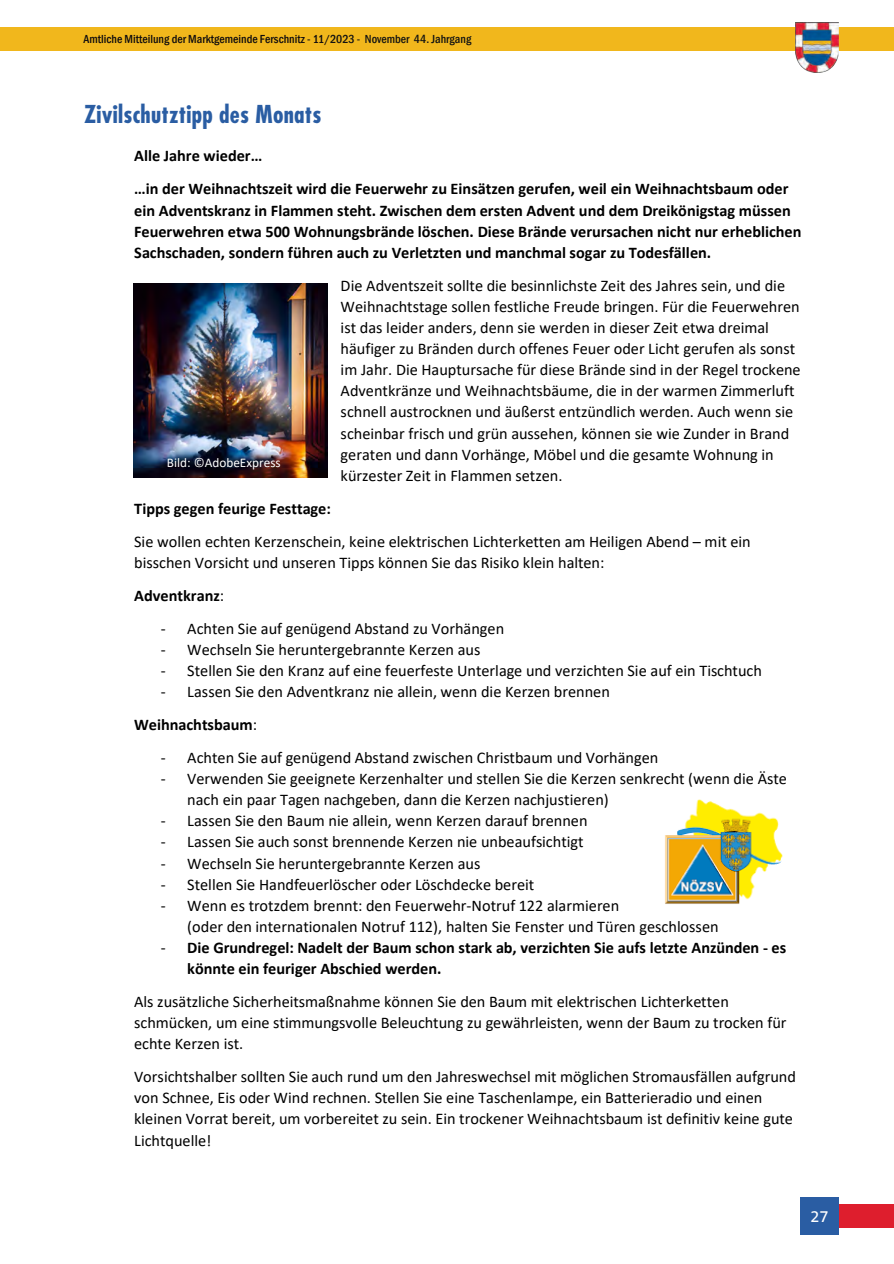
<style>
.page{position:relative;width:894px;height:1264px;background:#fff}
.page>*{position:absolute;margin:0;border:0;box-sizing:border-box;transform-origin:0 0}
.t1{font:700 condensed 24px "Futura";letter-spacing:.01em;color:#2a5da3}
.t2{font:16.5px "The Sans B5 Plain";color:#fff}
.t3{font:16.35px/21.1px "Calibri";color:#000}
.t4{font:700 16.35px/21.1px "Calibri";letter-spacing:-.005em;color:#000}
.t5{font:13.2px "Calibri";color:#fff}
.t6{font:500 condensed 12px "Franklin Gothic";color:#0e0b0e}
.s1{color:#111212}
.s2{font-weight:400}
.s3{font-weight:700}
</style>
<div class="page">
<div style="left:0;top:27px;width:893px;height:24px;background:#f1b71c"></div>
<div style="left:825px;top:1204px;width:68px;height:23px;background:#de1e2d"></div>
<div style="left:800px;top:1197px;width:39px;height:37px;background:#2a5da3"></div>
<img style="left:795px;top:22px;width:43px;height:50px">
<img style="left:134px;top:284px;width:193px;height:193px">
<img style="left:665px;top:799px;width:118px;height:105px">
<p class="t6" style="left:84px;top:34px;width:389px">Amtliche Mitteilung der Marktgemeinde Ferschnitz - 11/<span class="s1">2023 - November 44. Jahrgang</span></p>
<h1 class="t1" style="left:84px;top:100px;width:239px">Zivilschutztipp des Monats</h1>
<p class="t4" style="left:134px;top:139px;width:655px;line-height:32.8px">Alle Jahre wieder…<br>…in der Weihnachtszeit wird die Feuerwehr zu Einsätzen gerufen, weil ein Weihnachtsbaum oder</p>
<p class="t4" style="left:134px;top:199px;width:668px">ein Adventskranz in Flammen steht. Zwischen dem ersten Advent und dem Dreikönigstag müssen<br>Feuerwehren etwa 500 Wohnungsbrände löschen. Diese Brände verursachen nicht nur erheblichen<br>Sachschaden, sondern führen auch zu Verletzten und manchmal sogar zu Todesfällen.</p>
<p class="t3" style="left:340px;top:274px;width:461px">Die Adventszeit sollte die besinnlichste Zeit des Jahres sein, und die Weihnachtstage sollen festliche Freude bringen. Für die Feuerwehren ist das leider anders, denn sie werden in dieser Zeit etwa dreimal häufiger zu Bränden durch offenes Feuer oder Licht gerufen als sonst im Jahr. Die Hauptursache für diese Brände sind in der Regel trockene Adventkränze und Weihnachtsbäume, die in der warmen Zimmerluft schnell austrocknen und äußerst entzündlich werden. Auch wenn sie scheinbar frisch und grün aussehen, können sie wie Zunder in Brand geraten und dann Vorhänge, Möbel und die gesamte Wohnung in kürzester Zeit in Flammen setzen.</p>
<p class="t4" style="left:134px;top:497px;width:198px">Tipps gegen feurige Festtage:</p>
<p class="t3" style="left:134px;top:530px;width:618px">Sie wollen echten Kerzenschein, keine elektrischen Lichterketten am Heiligen Abend – mit ein bisschen Vorsicht und unseren Tipps können Sie das Risiko klein halten:</p>
<p class="t4" style="left:134px;top:584px;width:91px">Adventkranz<span class="s2">:</span></p>
<p class="t3" style="left:161px;top:617px;width:345px">- Achten Sie auf genügend Abstand zu Vorhängen</p>
<p class="t3" style="left:161px;top:638px;width:321px">- Wechseln Sie heruntergebrannte Kerzen aus</p>
<p class="t3" style="left:161px;top:659px;width:602px">- Stellen Sie den Kranz auf eine feuerfeste Unterlage und verzichten Sie auf ein Tischtuch</p>
<p class="t3" style="left:134px;top:674px;width:477px;line-height:32.8px;text-indent:27px">- Lassen Sie den Adventkranz nie allein, wenn die Kerzen brennen<br><span class="s3">Weihnachtsbaum</span>:</p>
<p class="t3" style="left:161px;top:746px;width:499px">- Achten Sie auf genügend Abstand zwischen Christbaum und Vorhängen</p>
<p class="t3" style="left:187px;top:767px;width:601px;text-indent:-27px">- Verwenden Sie geeignete Kerzenhalter und stellen Sie die Kerzen senkrecht (wenn die Äste nach ein paar Tagen nachgeben, dann die Kerzen nachjustieren)</p>
<p class="t3" style="left:161px;top:809px;width:428px">- Lassen Sie den Baum nie allein, wenn Kerzen darauf brennen</p>
<p class="t3" style="left:161px;top:831px;width:424px">- Lassen Sie auch sonst brennende Kerzen nie unbeaufsichtigt</p>
<p class="t3" style="left:161px;top:852px;width:321px">- Wechseln Sie heruntergebrannte Kerzen aus</p>
<p class="t3" style="left:161px;top:873px;width:375px">- Stellen Sie Handfeuerlöscher oder Löschdecke bereit</p>
<p class="t3" style="left:187px;top:894px;width:533px;text-indent:-27px">- Wenn es trotzdem brennt: den Feuerwehr-Notruf 122 alarmieren<br>(oder den internationalen Notruf 112), halten Sie Fenster und Türen geschlossen</p>
<p class="t4" style="left:187px;top:936px;width:600px;text-indent:-27px"><span class="s2">-</span> Die Grundregel: Nadelt der Baum schon stark ab, verzichten Sie aufs letzte Anzünden - es könnte ein feuriger Abschied werden.</p>
<p class="t3" style="left:134px;top:990px;width:654px">Als zusätzliche Sicherheitsmaßnahme können Sie den Baum mit elektrischen Lichterketten schmücken, um eine stimmungsvolle Beleuchtung zu gewährleisten, wenn der Baum zu trocken für echte Kerzen ist.</p>
<p class="t3" style="left:134px;top:1065px;width:663px">Vorsichtshalber sollten Sie auch rund um den Jahreswechsel mit möglichen Stromausfällen aufgrund von Schnee, Eis oder Wind rechnen. Stellen Sie eine Taschenlampe, ein Batterieradio und einen kleinen Vorrat bereit, um vorbereitet zu sein. Ein trockener Weihnachtsbaum ist definitiv keine gute Lichtquelle!</p>
<p class="t5" style="left:167px;top:453px;width:115px">Bild: ©AdobeExpress</p>
<p class="t2" style="left:810px;top:1207px;width:20px">27</p>
</div>
